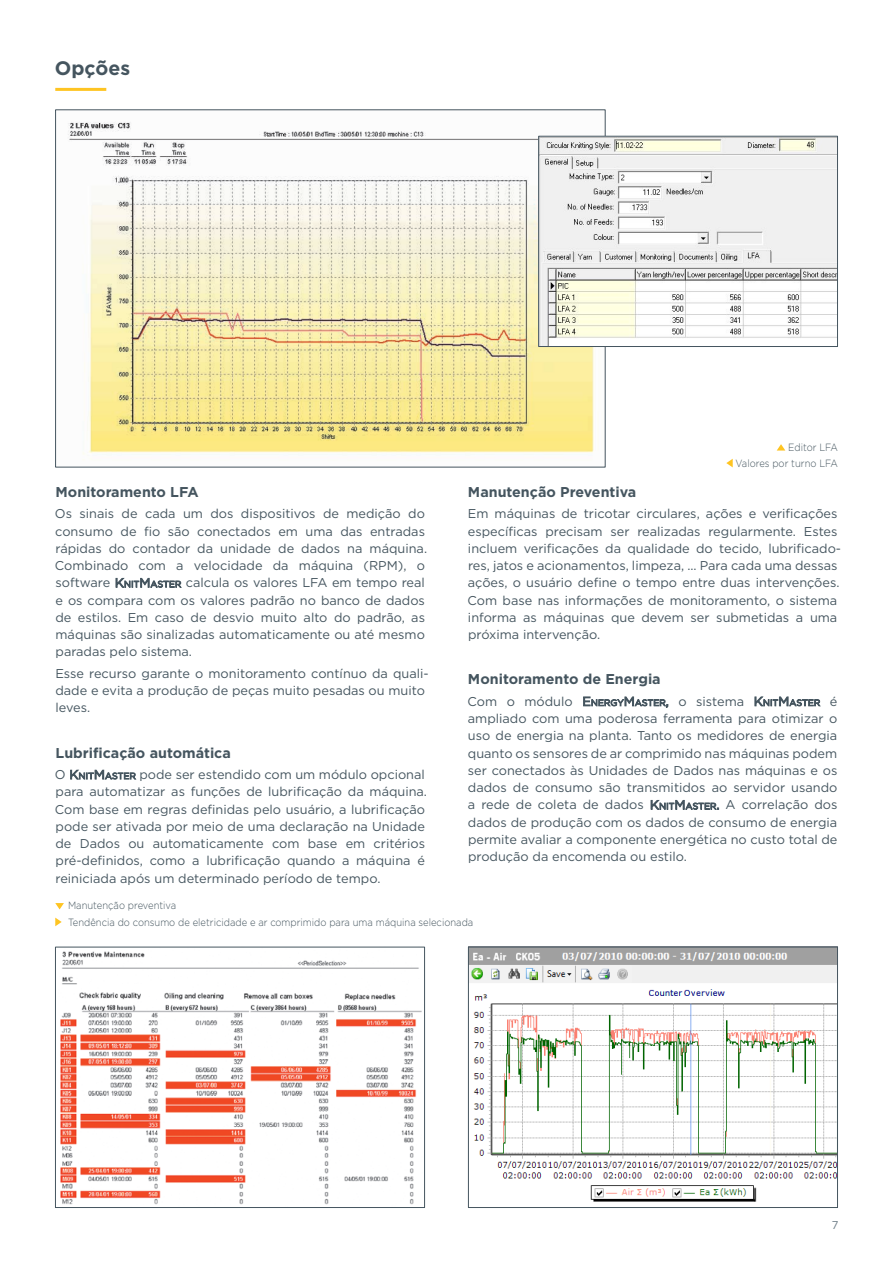
<style>
.page{position:relative;width:893px;height:1263px;background:#fff}
.page>*{position:absolute;margin:0;border:0;box-sizing:border-box;transform-origin:0 0}
.t1{font:700 19.5px "Gotham";color:#45555f}
.t2{font:700 14.25px "Gotham";color:#45555f}
.t3{font:12.75px/17.2px "Gotham";color:#45555f}
.t4{font:11.25px "Gotham";color:#6c7c86}
.t5{font:300 10.5px/16.8px "Gotham";color:#45555f;text-align:right;scale:.9 1}
.s1{font-style:inherit}
.s2{font-size:8.85px}
</style>
<div class="page">
<hr style="left:55px;top:88px;width:51px;height:3px;background:#fec422">
<img style="left:68px;top:122px;width:535px;height:338px">
<img style="left:540px;top:138px;width:296px;height:207px">
<div style="left:538px;top:136px;width:300px;height:211px;border:1px solid #45555f"></div>
<img style="left:470px;top:949px;width:366px;height:253px">
<div style="left:468px;top:947px;width:370px;height:261px;border:1px solid #45555f"></div>
<img style="left:60px;top:951px;width:362px;height:254px">
<div style="left:55px;top:947px;width:370px;height:261px;border:1px solid #45555f"></div>
<svg style="left:777px;top:444px;width:8px;height:7px"></svg>
<svg style="left:726px;top:459px;width:7px;height:8px"></svg>
<svg style="left:55px;top:903px;width:9px;height:6px"></svg>
<svg style="left:55px;top:918px;width:7px;height:8px"></svg>
<h1 class="t1" style="left:55px;top:55px;width:77px">Opções</h1>
<p class="t2" style="left:56px;top:482px;width:145px">Monitoramento LFA</p>
<p class="t3" style="left:55px;top:505px;width:374px">Os sinais de cada um dos dispositivos de medição do consumo de fio são conectados em uma das entradas rápidas do contador da unidade de dados na máquina.<br>Combinado com a velocidade da máquina (RPM), o software <span class="s1">K</span><span class="s2">NIT</span><span class="s1">M</span><span class="s2">ASTER</span> calcula os valores LFA em tempo real e os compara com os valores padrão no banco de dados de estilos. Em caso de desvio muito alto do padrão, as máquinas são sinalizadas automaticamente ou até mesmo paradas pelo sistema.</p>
<p class="t3" style="left:55px;top:664px;width:375px">Esse recurso garante o monitoramento contínuo da quali&shy;dade e evita a produção de peças muito pesadas ou muito leves.</p>
<p class="t2" style="left:56px;top:743px;width:177px">Lubrificação automática</p>
<p class="t3" style="left:55px;top:766px;width:374px">O <span class="s1">K</span><span class="s2">NIT</span><span class="s1">M</span><span class="s2">ASTER</span> pode ser estendido com um módulo opcional para automatizar as funções de lubrificação da máquina.<br>Com base em regras definidas pelo usuário, a lubrificação pode ser ativada por meio de uma declaração na Unidade de Dados ou automaticamente com base em critérios pré-definidos, como a lubrificação quando a máquina é reiniciada após um determinado período de tempo.</p>
<p class="t5" style="left:735px;top:438px;width:115px">Editor LFA<br>Valores por turno LFA</p>
<p class="t2" style="left:468px;top:482px;width:170px">Manutenção Preventiva</p>
<p class="t3" style="left:467px;top:505px;width:375px">Em máquinas de tricotar circulares, ações e verificações específicas precisam ser realizadas regularmente. Estes incluem verificações da qualidade do tecido, lubrificado&shy;res, jatos e acionamentos, limpeza, ... Para cada uma dessas ações, o usuário define o tempo entre duas intervenções.<br>Com base nas informações de monitoramento, o sistema informa as máquinas que devem ser submetidas a uma próxima intervenção.</p>
<p class="t2" style="left:468px;top:670px;width:194px">Monitoramento de Energia</p>
<p class="t3" style="left:467px;top:692px;width:371px;text-align:justify">Com o módulo <span class="s1">E</span><span class="s2">NERGY</span><span class="s1">M</span><span class="s2">ASTER</span><span class="s1">,</span> o sistema <span class="s1">K</span><span class="s2">NIT</span><span class="s1">M</span><span class="s2">ASTER</span> é ampliado com uma poderosa ferramenta para otimizar o uso de energia na planta. Tanto os medidores de energia quanto os sensores de ar comprimido nas máquinas podem ser conectados às Unidades de Dados nas máquinas e os dados de consumo são transmitidos ao servidor usando a rede de coleta de dados <span class="s1">K</span><span class="s2">NIT</span><span class="s1">M</span><span class="s2">ASTER</span><span class="s1">.</span> A correlação dos dados de produção com os dados de consumo de energia permite avaliar a componente energética no custo total de produção da encomenda ou estilo.</p>
<p class="t5" style="left:68px;top:897px;width:452px;text-align:left">Manutenção preventiva<br>Tendência do consumo de eletricidade e ar comprimido para uma máquina selecionada</p>
<p class="t4" style="left:832px;top:1218px;width:8px">7</p>
</div>
